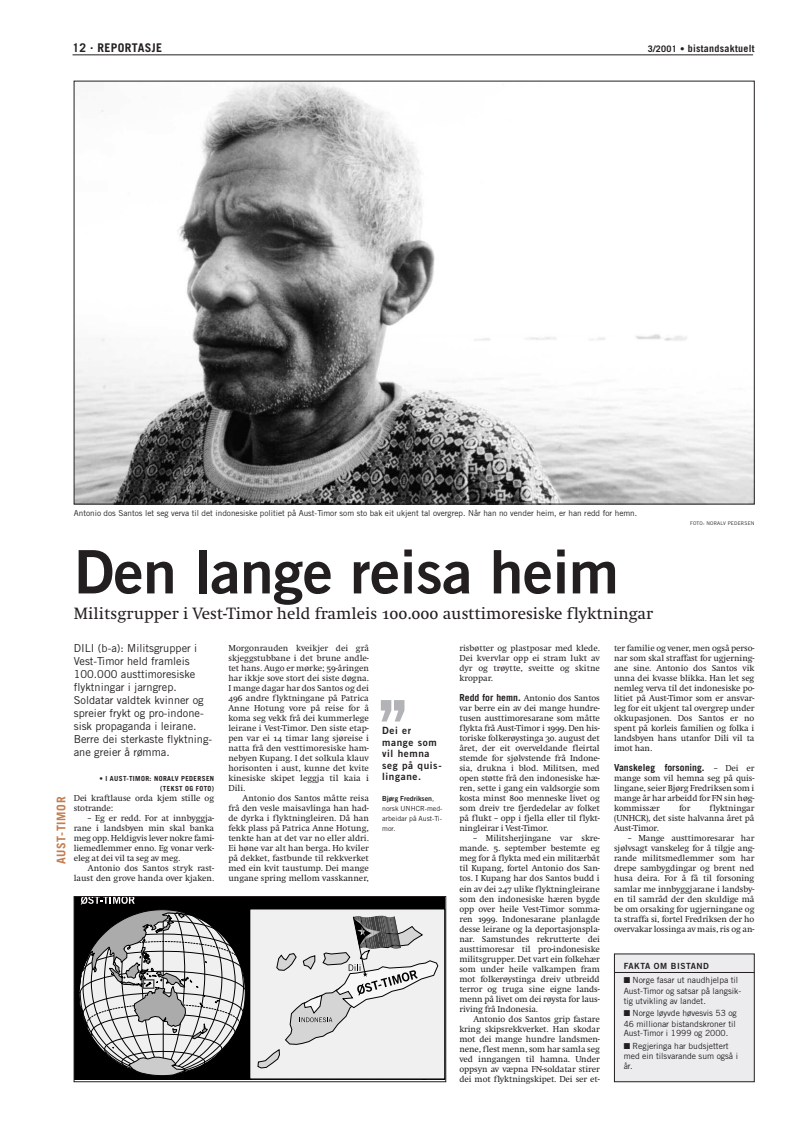
<style>
.page{position:relative;width:794px;height:1134px;background:#fff}
.page>*{position:absolute;margin:0;border:0;box-sizing:border-box;transform-origin:0 0}
.t1{font:700 73.8px "Trade Gothic";color:#b2b3b7}
.t2{font:60px "Trade Gothic Bold Two";color:#231f20}
.t3{font:17px "Swift POW";color:#231f20}
.t4{font:700 12px "Trade Gothic";letter-spacing:.03em;color:#231f20}
.t5{font:700 12px "Trade Gothic";letter-spacing:.055em;color:#c37d4f}
.t6{font:11px/13px "Trade Gothic";color:#231f20}
.t7{font:10px/11.5px "Trade Gothic Bold Two";letter-spacing:.06em;color:#231f20}
.t8{font:700 10px "Trade Gothic";color:#231f20}
.t9{font:700 9.7px "Trade Gothic";color:#231f20}
.t10{font:9px/10px "Swift POW";letter-spacing:-.01em;color:#231f20;text-align:justify}
.t11{font:8.5px/10.1px "Trade Gothic";color:#231f20}
.t12{font:8.5px "Trade Gothic Bold Two";letter-spacing:.06em;color:#231f20}
.t13{font:8.2px "Trade Gothic";color:#231f20}
.t14{font:700 7px/10px "Trade Gothic";letter-spacing:.055em;color:#231f20;text-align:right}
.t15{font:7px/10px "Trade Gothic";color:#231f20;text-align:justify}
.t16{font:7px "Trade Gothic Bold Two";color:#231f20}
.t17{font:5px "Trade Gothic";letter-spacing:.035em;color:#231f20}
.s1{font-size:9px}
.s2{font-family:"Trade Gothic"}
.s3{font-family:"Trade Gothic";font-weight:700;font-size:9.7px}
.s4{font-family:"Swift POW";font-weight:400;font-size:9px}
</style>
<div class="page">
<hr style="left:73px;top:55px;width:680px;height:1px;background:#231f20">
<img style="left:76px;top:83px;width:676px;height:419px">
<div style="left:614px;top:954px;width:140px;height:128px;background:#ececee"></div>
<div style="left:614px;top:954px;width:140px;height:128px;border:1px solid #231f20"></div>
<hr style="left:614px;top:972px;width:140px;height:1px;background:#231f20">
<svg style="left:79px;top:898px;width:365px;height:182px"></svg>
<div style="left:74px;top:896px;width:372px;height:186px;border:1px solid #231f20"></div>
<h3 class="t4" style="left:73px;top:43px;width:91px">12 . REPORTASJE</h3>
<p class="t8" style="left:648px;top:44px;width:108px"><span class="s1">3/2001 •</span> bistandsaktuelt</p>
<p class="t13" style="left:74px;top:510px;width:565px">Antonio dos Santos let seg verva til det indonesiske politiet på Aust-Timor som sto bak eit ukjent tal overgrep. Når han no vender heim, er han redd for hemn.</p>
<p class="t17" style="left:690px;top:522px;width:66px">FOTO: NORALV PEDERSEN</p>
<h2 class="t2" style="left:74px;top:550px;width:546px">Den lange reisa heim</h2>
<h3 class="t3" style="left:74px;top:604px;width:581px">Militsgrupper i Vest-Timor held framleis 100.000 austtimoresiske flyktningar</h3>
<h3 class="t5" style="left:57px;top:864px;width:69px;rotate:-90deg">AUST-TIMOR</h3>
<p class="t6" style="left:74px;top:642px;width:140px">DILI (b-a): Militsgrupper i<br>Vest-Timor held framleis<br>100.000 austtimoresiske flyktningar i jarngrep.<br>Soldatar valdtek kvinner og spreier frykt og pro-indone&shy;sisk propaganda i leirane.<br>Berre dei sterkaste flyktning&shy;ane greier å rømma.</p>
<p class="t14" style="left:99px;top:774px;width:116px">• I AUST-TIMOR: NORALV PEDERSEN (TEKST OG FOTO)</p>
<p class="t10" style="left:74px;top:793px;width:142px">Dei kraftlause orda kjem stille og stotrande:</p>
<p class="t10" style="left:74px;top:813px;width:142px;text-indent:14px">– Eg er redd. For at innbyggja&shy;rane i landsbyen min skal banka meg opp. Heldigvis lever nokre fami&shy;liemedlemmer enno. Eg vonar verk&shy;eleg at dei vil ta seg av meg.</p>
<p class="t10" style="left:74px;top:863px;width:142px;text-align:right">Antonio dos Santos stryk rast&shy;laust den grove handa over kjaken.</p>
<p class="t10" style="left:228px;top:643px;width:142px">Morgonrauden kveikjer dei grå skjeggstubbane i det brune andle&shy;tet hans. Augo er mørke; 59-åringen har ikkje sove stort dei siste døgna.<br>I mange dagar har dos Santos og dei 496 andre flyktningane på Patrica Anne Hotung vore på reise for å koma seg vekk frå dei kummerlege leirane i Vest-Timor. Den siste etap&shy;pen var ei 14 timar lang sjøreise i natta frå den vesttimoresiske ham&shy;nebyen Kupang. I det solkula klauv horisonten i aust, kunne det kvite kinesiske skipet leggja til kaia i Dili.</p>
<p class="t10" style="left:228px;top:793px;width:142px;text-indent:14px">Antonio dos Santos måtte reisa frå den vesle maisavlinga han had&shy;de dyrka i flyktningleiren. Då han fekk plass på Patrica Anne Hotung, tenkte han at det var no eller aldri.<br>Ei høne var alt han berga. Ho kviler på dekket, fastbunde til rekkverket med ein kvit taustump. Dei mange ungane spring mellom vasskanner,</p>
<h1 class="t1" style="left:378px;top:700px;width:31px">’’</h1>
<p class="t7" style="left:382px;top:726px;width:61px">Dei er mange som vil hemna seg på quis&shy;lingane.</p>
<p class="t16" style="left:382px;top:796px;width:54px">Bjørg Fredriksen<span class="s2">,</span></p>
<p class="t15" style="left:382px;top:804px;width:62px">norsk UNHCR-med&shy;arbeidar på Aust-Ti&shy;mor.</p>
<p class="t10" style="left:459px;top:643px;width:142px">risbøtter og plastposar med klede.<br>Dei kvervlar opp ei stram lukt av dyr og trøytte, sveitte og skitne kroppar.</p>
<p class="t10" style="left:459px;top:693px;width:142px"><span class="s3">Redd for hemn.</span> Antonio dos Santos var berre ein av dei mange hundre&shy;tusen austtimoresarane som måtte flykta frå Aust-Timor i 1999. Den his&shy;toriske folkerøystinga 30. august det året, der eit overveldande fleirtal stemde for sjølvstende frå Indone&shy;sia, drukna i blod. Militsen, med open støtte frå den indonesiske hæ&shy;ren, sette i gang ein valdsorgie som kosta minst 800 menneske livet og som dreiv tre fjerdedelar av folket på flukt – opp i fjella eller til flykt&shy;ningleirar i Vest-Timor.</p>
<p class="t10" style="left:459px;top:833px;width:142px;text-indent:14px">– Militsherjingane var skre&shy;mande. 5. september bestemte eg meg for å flykta med ein militærbåt til Kupang, fortel Antonio dos San&shy;tos. I Kupang har dos Santos budd i ein av dei 247 ulike flyktningleirane som den indonesiske hæren bygde opp over heile Vest-Timor somma&shy;ren 1999. Indonesarane planlagde desse leirane og la deportasjonspla&shy;nar. Samstundes rekrutterte dei austtimoresar til pro-indonesiske militsgrupper. Det vart ein folkehær som under heile valkampen fram mot folkerøystinga dreiv utbreidd terror og truga sine eigne lands&shy;menn på livet om dei røysta for laus&shy;riving frå Indonesia.</p>
<p class="t10" style="left:459px;top:1014px;width:142px;text-indent:14px">Antonio dos Santos grip fastare kring skipsrekkverket. Han skodar mot dei mange hundre landsmen&shy;nene, flest menn, som har samla seg ved inngangen til hamna. Under oppsyn av væpna FN-soldatar stirer dei mot flyktningskipet. Dei ser et-</p>
<p class="t10" style="left:614px;top:643px;width:142px">ter familie og vener, men også perso&shy;nar som skal straffast for ugjerning&shy;ane sine. Antonio dos Santos vik unna dei kvasse blikka. Han let seg nemleg verva til det indonesiske po&shy;litiet på Aust-Timor som er ansvar&shy;leg for eit ukjent tal overgrep under okkupasjonen. Dos Santos er no spent på korleis familien og folka i landsbyen hans utanfor Dili vil ta imot han.</p>
<p class="t9" style="left:614px;top:764px;width:142px">Vanskeleg forsoning. <span class="s4">– Dei er</span></p>
<p class="t10" style="left:614px;top:773px;width:142px">mange som vil hemna seg på quis&shy;lingane, seier Bjørg Fredriksen som i mange år har arbeidd for FN sin høg&shy;kommissær</p>
<p class="t10" style="left:614px;top:803px;width:142px;text-indent:95px">flyktningar (UNHCR), det siste halvanna året på Aust-Timor.</p>
<p class="t10" style="left:614px;top:833px;width:142px;text-indent:14px">– Mange austtimoresarar har sjølvsagt vanskeleg for å tilgje ang&shy;rande militsmedlemmer som har drepe sambygdingar og brent ned husa deira. For å få til forsoning samlar me innbyggjarane i landsby&shy;en til samråd der den skuldige må be om orsaking for ugjerningane og ta straffa si, fortel Fredriksen der ho overvakar lossinga av mais, ris og an-</p>
<p class="t12" style="left:623px;top:963px;width:87px">FAKTA OM BISTAND</p>
<p class="t11" style="left:623px;top:976px;width:119px">■ Norge fasar ut naudhjelpa til<br>Aust-Timor og satsar på langsik&shy;tig utvikling av landet.</p>
<p class="t11" style="left:623px;top:1009px;width:115px;text-align:justify">■ Norge løyvde høvesvis 53 og 46 millionar bistandskroner til Aust-Timor i 1999 og 2000.</p>
<p class="t11" style="left:623px;top:1042px;width:116px">■ Regjeringa har budsjettert med ein tilsvarande sum også i år.</p>
<p class="t10" style="left:679px;top:803px;width:13px">for</p>
</div>
